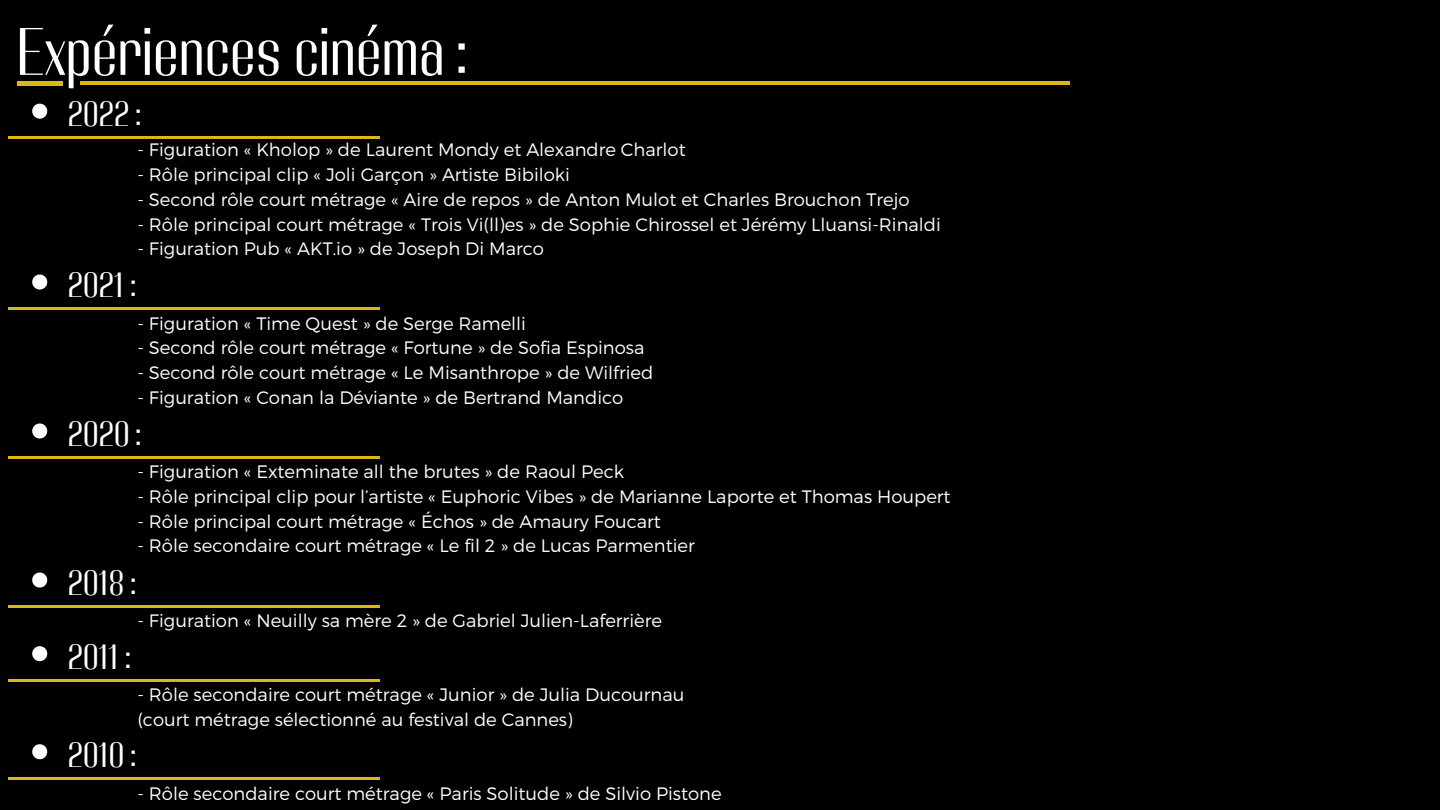
<style>
.page{position:relative;width:1440px;height:810px;background:#000}
.page>*{position:absolute;margin:0;border:0;box-sizing:border-box;transform-origin:0 0}
.t1{font:67px "Adirek HC 400";color:#fff}
.t2{font:35px/73.6px "Adirek HC 400";color:#fff}
.t3{font:300 18px/24.8px "Montserrat";color:#fff}
</style>
<div class="page">
<div style="left:17px;top:81px;width:46px;height:5px;background:#ddb715"></div>
<hr style="left:80px;top:81px;width:990px;height:4px;background:#ddb715">
<hr style="left:8px;top:136px;width:372px;height:3px;background:#ddb715">
<svg style="left:32px;top:104px;width:15px;height:15px"></svg>
<hr style="left:8px;top:308px;width:372px;height:2px;background:#ddb715">
<svg style="left:32px;top:275px;width:15px;height:15px"></svg>
<hr style="left:8px;top:457px;width:372px;height:2px;background:#ddb715">
<svg style="left:32px;top:424px;width:15px;height:15px"></svg>
<hr style="left:8px;top:606px;width:372px;height:2px;background:#ddb715">
<svg style="left:32px;top:573px;width:15px;height:15px"></svg>
<hr style="left:8px;top:679px;width:372px;height:3px;background:#ddb715">
<svg style="left:32px;top:646px;width:15px;height:15px"></svg>
<hr style="left:8px;top:777px;width:372px;height:3px;background:#ddb715">
<svg style="left:32px;top:744px;width:15px;height:15px"></svg>
<h1 class="t1" style="left:17px;top:13px;width:451px">Expériences cinéma :</h1>
<h2 class="t2" style="left:68px;top:77px;width:75px">2022 :</h2>
<p class="t3" style="left:138px;top:137px;width:550px">- Figuration « Kholop » de Laurent Mondy et Alexandre Charlot</p>
<p class="t3" style="left:138px;top:161px;width:434px">- Rôle principal clip « Joli Garçon » Artiste Bibiloki</p>
<p class="t3" style="left:138px;top:186px;width:774px">- Second rôle court métrage « Aire de repos » de Anton Mulot et Charles Brouchon Trejo</p>
<p class="t3" style="left:138px;top:211px;width:805px">- Rôle principal court métrage « Trois Vi(ll)es » de Sophie Chirossel et Jérémy Lluansi-Rinaldi</p>
<p class="t3" style="left:138px;top:236px;width:408px">- Figuration Pub « AKT.io » de Joseph Di Marco</p>
<h2 class="t2" style="left:68px;top:248px;width:70px">2021 :</h2>
<p class="t3" style="left:138px;top:310px;width:390px">- Figuration « Time Quest » de Serge Ramelli</p>
<p class="t3" style="left:138px;top:335px;width:508px">- Second rôle court métrage « Fortune » de Sofia Espinosa</p>
<p class="t3" style="left:138px;top:359px;width:517px">- Second rôle court métrage « Le Misanthrope » de Wilfried</p>
<p class="t3" style="left:138px;top:384px;width:487px">- Figuration « Conan la Déviante » de Bertrand Mandico</p>
<h2 class="t2" style="left:68px;top:397px;width:75px">2020 :</h2>
<p class="t3" style="left:138px;top:458px;width:488px">- Figuration « Exteminate all the brutes » de Raoul Peck</p>
<p class="t3" style="left:138px;top:483px;width:815px">- Rôle principal clip pour l’artiste « Euphoric Vibes » de Marianne Laporte et Thomas Houpert</p>
<p class="t3" style="left:138px;top:508px;width:525px">- Rôle principal court métrage « Échos » de Amaury Foucart</p>
<p class="t3" style="left:138px;top:533px;width:559px">- Rôle secondaire court métrage « Le fil 2 » de Lucas Parmentier</p>
<h2 class="t2" style="left:68px;top:546px;width:70px">2018 :<br>2011 :</h2>
<p class="t3" style="left:138px;top:607px;width:526px">- Figuration « Neuilly sa mère 2 » de Gabriel Julien-Laferrière</p>
<p class="t3" style="left:138px;top:681px;width:549px">- Rôle secondaire court métrage « Junior » de Julia Ducournau (court métrage sélectionné au festival de Cannes)</p>
<h2 class="t2" style="left:68px;top:718px;width:70px">2010 :</h2>
<p class="t3" style="left:138px;top:780px;width:586px">- Rôle secondaire court métrage « Paris Solitude » de Silvio Pistone</p>
</div>
